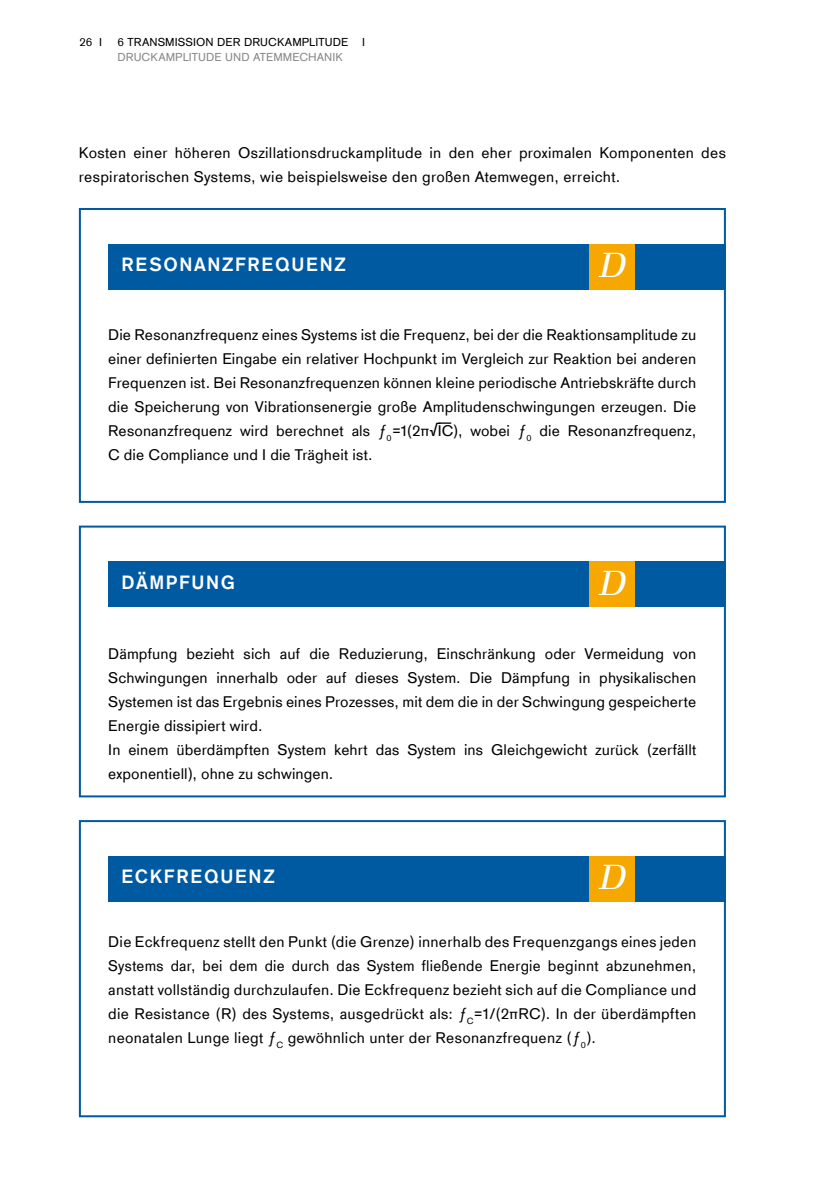
<style>
.page{position:relative;width:840px;height:1191px;background:#fff}
.page>*{position:absolute;margin:0;border:0;box-sizing:border-box;transform-origin:0 0}
.t1{font:italic 36px "Draeger Walbaum Global";color:#fff}
.t2{font:700 20px "Draeger Sans Global";letter-spacing:.08em;color:#fff}
.t3{font:16px/24px "Draeger Sans Global";letter-spacing:.01em;color:#000}
.t4{font:16px "Draeger Sans Global";letter-spacing:.01em;color:#000;scale:.9 1}
.t5{font:12px "Draeger Sans Global";letter-spacing:.005em;color:#000}
.t6{font:12px "Draeger Sans Global";letter-spacing:.005em;color:#87888a}
</style>
<div class="page">
<div style="left:79px;top:525px;width:646px;height:272px;border:2px solid #005aa1"></div>
<div style="left:108px;top:561px;width:617px;height:46px;background:#005aa1"></div>
<div style="left:79px;top:208px;width:646px;height:295px;border:2px solid #005aa1"></div>
<div style="left:108px;top:244px;width:617px;height:45px;background:#005aa1"></div>
<div style="left:79px;top:820px;width:646px;height:297px;border:2px solid #005aa1"></div>
<div style="left:108px;top:856px;width:617px;height:45px;background:#005aa1"></div>
<div style="left:589px;top:244px;width:45px;height:45px;background:#f7a800"></div>
<div style="left:589px;top:561px;width:45px;height:46px;background:#f7a800"></div>
<div style="left:589px;top:856px;width:45px;height:45px;background:#f7a800"></div>
<p class="t5" style="left:79px;top:35px;width:24px">26 I</p>
<p class="t5" style="left:117px;top:35px;width:249px">6 TRANSMISSION DER DRUCKAMPLITUDE I</p>
<p class="t6" style="left:117px;top:50px;width:227px">DRUCKAMPLITUDE UND ATEMMECHANIK</p>
<p class="t3" style="left:79px;top:141px;width:648px">Kosten einer höheren Oszillationsdruckamplitude in den eher proximalen Komponenten des respiratorischen Systems, wie beispielsweise den großen Atemwegen, erreicht.</p>
<p class="t2" style="left:121px;top:252px;width:226px">RESONANZFREQUENZ</p>
<h1 class="t1" style="left:597px;top:236px;width:41px">D</h1>
<p class="t3" style="left:108px;top:322px;width:589px;text-align:justify">Die Resonanzfrequenz eines Systems ist die Frequenz, bei der die Reaktionsamplitude zu einer definierten Eingabe ein relativer Hochpunkt im Vergleich zur Reaktion bei anderen Frequenzen ist. Bei Resonanzfrequenzen können kleine periodische Antriebskräfte durch die Speicherung von Vibrationsenergie große Amplitudenschwingungen erzeugen. Die Resonanzfrequenz wird berechnet als ƒ<sub>0</sub>=1(2π√IC), wobei ƒ<sub>0</sub> die Resonanzfrequenz,</p>
<p class="t4" style="left:437px;top:412px;width:17px">—</p>
<p class="t3" style="left:108px;top:442px;width:266px">C die Compliance und I die Trägheit ist.</p>
<p class="t2" style="left:121px;top:570px;width:115px">DÄMPFUNG</p>
<h1 class="t1" style="left:597px;top:553px;width:41px">D</h1>
<p class="t3" style="left:108px;top:641px;width:589px">Dämpfung bezieht sich auf die Reduzierung, Einschränkung oder Vermeidung von Schwingungen innerhalb oder auf dieses System. Die Dämpfung in physikalischen Systemen ist das Ergebnis eines Prozesses, mit dem die in der Schwingung gespeicherte Energie dissipiert wird.<br>In einem überdämpften System kehrt das System ins Gleichgewicht zurück (zerfällt exponentiell), ohne zu schwingen.</p>
<p class="t2" style="left:121px;top:864px;width:154px">ECKFREQUENZ</p>
<h1 class="t1" style="left:597px;top:848px;width:41px">D</h1>
<p class="t3" style="left:108px;top:929px;width:589px;text-align:justify">Die Eckfrequenz stellt den Punkt (die Grenze) innerhalb des Frequenzgangs eines jeden Systems dar, bei dem die durch das System fließende Energie beginnt abzunehmen, anstatt vollständig durchzulaufen. Die Eckfrequenz bezieht sich auf die Compliance und die Resistance (R) des Systems, ausgedrückt als: ƒ<sub>C</sub>=1/(2πRC). In der überdämpften neonatalen Lunge liegt ƒ<sub>C</sub> gewöhnlich unter der Resonanzfrequenz (ƒ<sub>0</sub>).</p>
</div>
